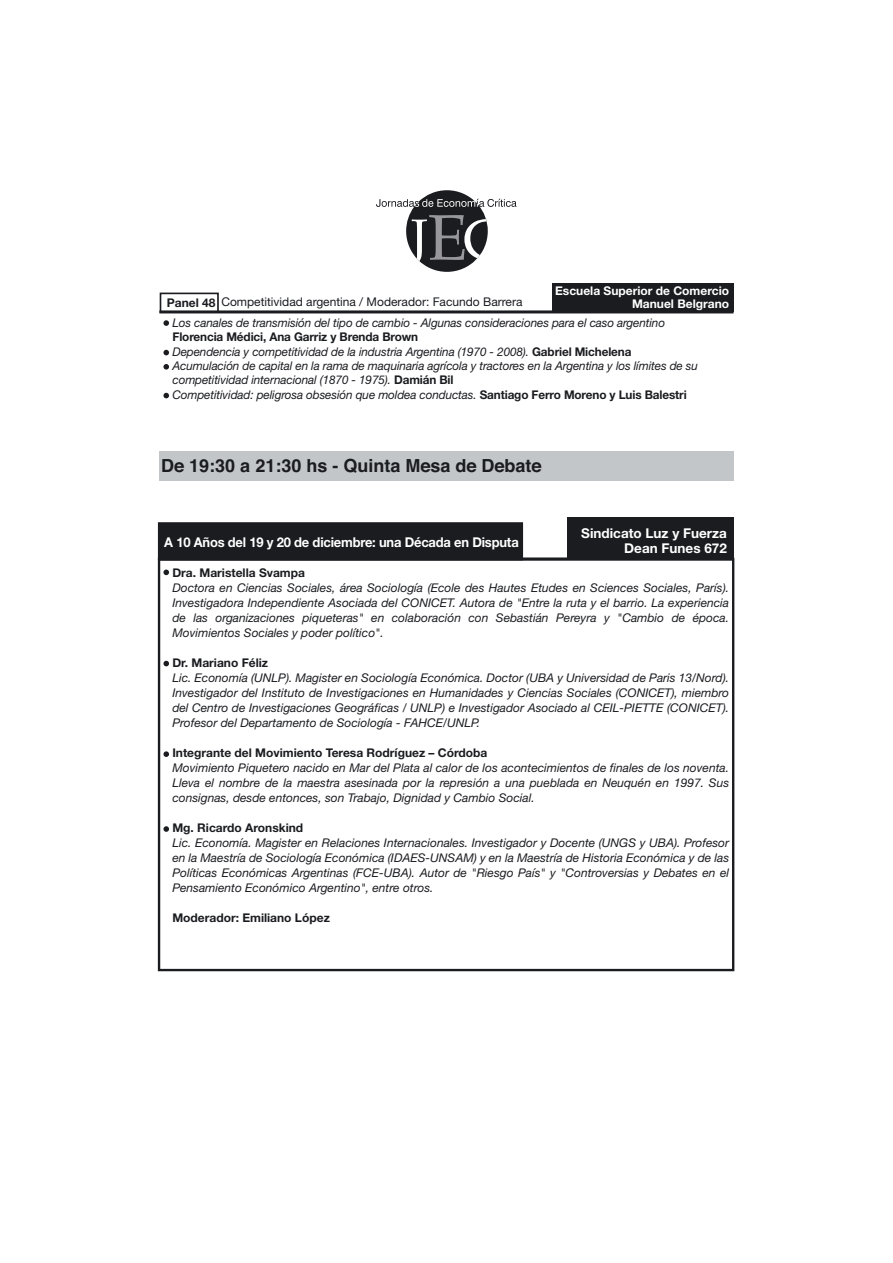
<style>
.page{position:relative;width:893px;height:1263px;background:#fff}
.page>*{position:absolute;margin:0;border:0;box-sizing:border-box;transform-origin:0 0}
.t1{font:700 18px "Helvetica";color:#1b1c20}
.t2{font:700 13.5px "Helvetica Neue";letter-spacing:-.015em;color:#fff;scale:.96 1}
.t3{font:700 13.5px/15px "Helvetica Neue";letter-spacing:-.015em;color:#fff;text-align:right}
.t4{font:italic 12px/15px "Helvetica Neue";letter-spacing:-.01em;color:#1b1c20;text-align:justify}
.t5{font:700 12px "Helvetica Neue";color:#1b1c20}
.t6{font:12px "Helvetica Neue";color:#1b1c20}
.t7{font:700 12px/13.5px "Helvetica Neue";color:#fff;text-align:right}
.s1{font-weight:700;font-style:normal}
.s2{font-weight:700}
</style>
<div class="page">
<svg style="left:376px;top:190px;width:140px;height:82px"></svg>
<div style="left:552px;top:284px;width:181px;height:28px;background:#1b1c20"></div>
<svg style="left:163px;top:320px;width:6px;height:6px"></svg>
<svg style="left:163px;top:350px;width:6px;height:5px"></svg>
<svg style="left:163px;top:364px;width:6px;height:6px"></svg>
<svg style="left:163px;top:393px;width:6px;height:5px"></svg>
<hr style="left:159px;top:310px;width:574px;height:3px;background:#1b1c20">
<div style="left:160px;top:293px;width:59px;height:20px;border:2px solid #1b1c20"></div>
<div style="left:159px;top:451px;width:574px;height:30px;background:#c3c6c8"></div>
<div style="left:567px;top:517px;width:166px;height:42px;background:#1b1c20"></div>
<svg style="left:163px;top:570px;width:6px;height:5px"></svg>
<svg style="left:163px;top:660px;width:6px;height:7px"></svg>
<svg style="left:163px;top:751px;width:6px;height:6px"></svg>
<svg style="left:163px;top:826px;width:6px;height:6px"></svg>
<div style="left:159px;top:523px;width:363px;height:36px;background:#1b1c20"></div>
<div style="left:158px;top:522px;width:365px;height:38px;border:3px solid #1b1c20"></div>
<div style="left:158px;top:558px;width:576px;height:413px;border:2px solid #1b1c20"></div>
<p class="t7" style="left:555px;top:285px;width:175px">Escuela Superior de Comercio<br>Manuel Belgrano</p>
<p class="t4" style="left:172px;top:316px;width:494px">Los canales de transmisión del tipo de cambio - Algunas consideraciones para el caso argentino</p>
<p class="t4" style="left:172px;top:331px;width:527px;line-height:14.4px;text-align:left"><span class="s1">Florencia Médici, Ana Garriz y Brenda Brown<br></span>Dependencia y competitividad de la industria Argentina (1970 - 2008). <span class="s1">Gabriel Michelena </span>Acumulación de capital en la rama de maquinaria agrícola y tractores en la Argentina y los límites de su competitividad internacional (1870 - 1975). <span class="s1">Damián Bil<br></span>Competitividad: peligrosa obsesión que moldea conductas. <span class="s1">Santiago Ferro Moreno y Luis Balestri</span></p>
<p class="t6" style="left:167px;top:297px;width:357px"><span class="s2">Panel 48</span> Competitividad argentina / Moderador: Facundo Barrera</p>
<h1 class="t1" style="left:161px;top:459px;width:382px">De 19:30 a 21:30 hs - Quinta Mesa de Debate</h1>
<p class="t2" style="left:164px;top:537px;width:371px">A 10 Años del 19 y 20 de diciembre: una Década en Disputa</p>
<p class="t3" style="left:581px;top:527px;width:147px">Sindicato Luz y Fuerza<br>Dean Funes 672</p>
<p class="t5" style="left:172px;top:568px;width:134px">Dra. Maristella Svampa</p>
<p class="t4" style="left:172px;top:581px;width:558px">Doctora en Ciencias Sociales, área Sociología (Ecole des Hautes Etudes en Sciences Sociales, París).<br>Investigadora Independiente Asociada del CONICET. Autora de "Entre la ruta y el barrio. La experiencia de las organizaciones piqueteras" en colaboración con Sebastián Pereyra y "Cambio de época.<br>Movimientos Sociales y poder político".</p>
<p class="t5" style="left:172px;top:658px;width:97px">Dr. Mariano Féliz</p>
<p class="t4" style="left:172px;top:671px;width:558px">Lic. Economía (UNLP). Magister en Sociología Económica. Doctor (UBA y Universidad de Paris 13/Nord).<br>Investigador del Instituto de Investigaciones en Humanidades y Ciencias Sociales (CONICET), miembro del Centro de Investigaciones Geográficas / UNLP) e Investigador Asociado al CEIL-PIETTE (CONICET).<br>Profesor del Departamento de Sociología - FAHCE/UNLP.</p>
<p class="t5" style="left:172px;top:748px;width:317px">Integrante del Movimiento Teresa Rodríguez – Córdoba</p>
<p class="t4" style="left:172px;top:761px;width:558px">Movimiento Piquetero nacido en Mar del Plata al calor de los acontecimientos de finales de los noventa.<br>Lleva el nombre de la maestra asesinada por la represión a una pueblada en Neuquén en 1997. Sus consignas, desde entonces, son Trabajo, Dignidad y Cambio Social.</p>
<p class="t5" style="left:172px;top:823px;width:132px">Mg. Ricardo Aronskind</p>
<p class="t4" style="left:172px;top:836px;width:558px">Lic. Economía. Magister en Relaciones Internacionales. Investigador y Docente (UNGS y UBA). Profesor en la Maestría de Sociología Económica (IDAES-UNSAM) y en la Maestría de Historia Económica y de las Políticas Económicas Argentinas (FCE-UBA). Autor de "Riesgo País" y "Controversias y Debates en el Pensamiento Económico Argentino", entre otros.</p>
<p class="t5" style="left:172px;top:913px;width:159px">Moderador: Emiliano López</p>
</div>
